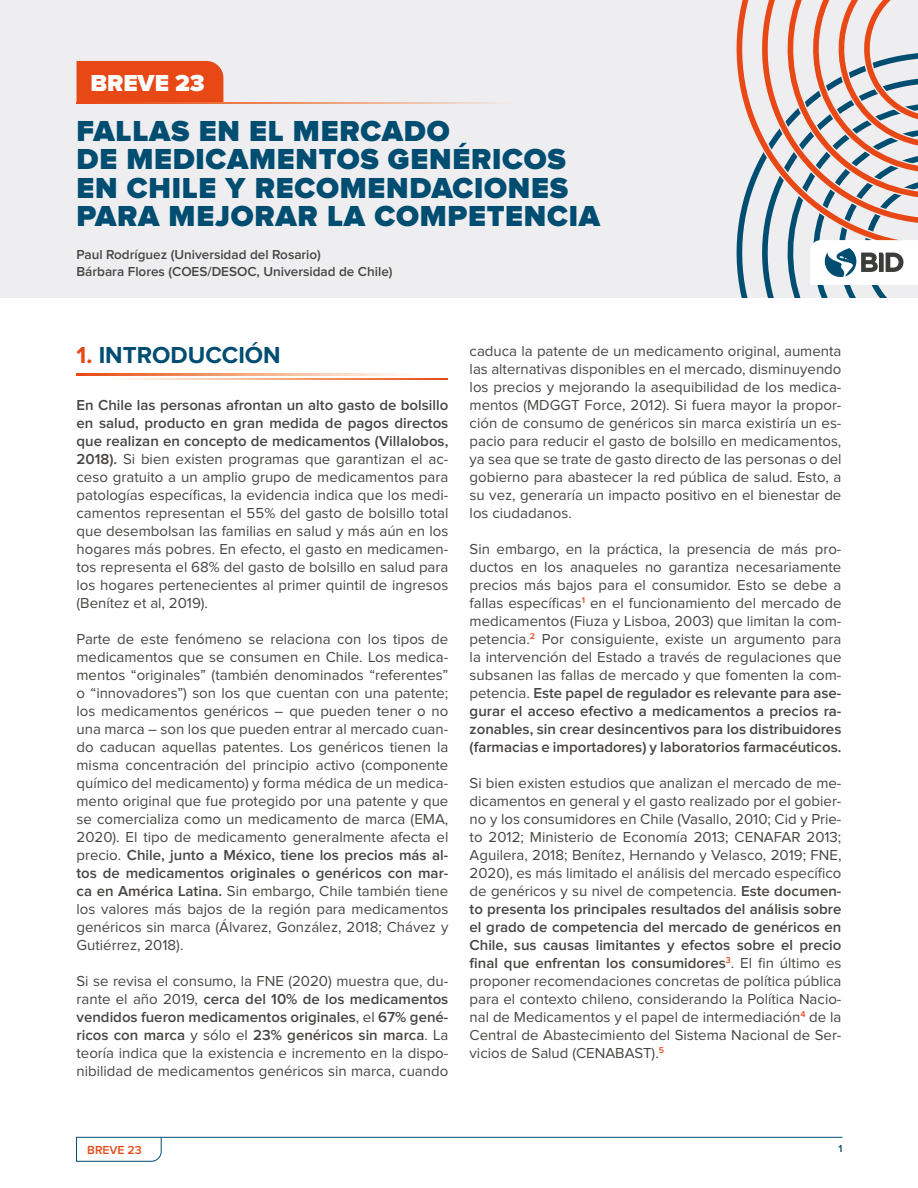
<style>
.page{position:relative;width:918px;height:1188px;background:#fff}
.page>*{position:absolute;margin:0;border:0;box-sizing:border-box;transform-origin:0 0}
.t1{font:900 30px/28.5px "Proxima Nova";letter-spacing:.025em;color:#004d72}
.t2{font:700 24px "Proxima Nova";color:#004d72}
.t3{font:900 24px "Proxima Nova";color:#fff}
.t4{font:15px/18px "Proxima Nova";color:#484644;text-align:justify}
.t5{font:600 13.5px/16.5px "Proxima Nova";color:#484644}
.t6{font:600 12px "Proxima Nova";color:#e74815}
.t7{font:600 10.5px "Proxima Nova";color:#004d72}
.s1{color:#e74815}
.s2{font-weight:600}
</style>
<div class="page">
<svg style="left:76px;top:1137px;width:86px;height:25px"></svg>
<hr style="left:162px;top:1137px;width:681px;height:1px;background:#004d72">
<div style="left:0;top:0;width:918px;height:298px;background:#eeedef"></div>
<svg style="left:736px;top:251px;width:8px;height:47px"></svg>
<svg style="left:736px;top:0;width:8px;height:251px"></svg>
<svg style="left:744px;top:0;width:174px;height:298px"></svg>
<svg style="left:77px;top:374px;width:328px;height:1px"></svg>
<svg style="left:120px;top:378px;width:328px;height:2px"></svg>
<div style="left:77px;top:61px;width:146px;height:41px;background:#e74815"></div>
<svg style="left:77px;top:102px;width:661px;height:2px"></svg>
<h2 class="t3" style="left:90px;top:69px;width:116px">BREVE 23</h2>
<h1 class="t1" style="left:77px;top:117px;width:525px">FALLAS EN EL MERCADO<br>DE MEDICAMENTOS GENÉRICOS<br>EN CHILE Y RECOMENDACIONES<br>PARA MEJORAR LA COMPETENCIA</h1>
<p class="t5" style="left:77px;top:247px;width:318px">Paul Rodríguez (Universidad del Rosario)<br>Bárbara Flores (COES/DESOC, Universidad de Chile)</p>
<h2 class="t2" style="left:77px;top:341px;width:206px"><span class="s1">1.</span> INTRODUCCIÓN</h2>
<p class="t4" style="left:77px;top:397px;width:373px"><span class="s2">En Chile las personas afrontan un alto gasto de bolsillo en salud, producto en gran medida de pagos directos que realizan en concepto de medicamentos (Villalobos, 2018).</span> Si bien existen programas que garantizan el ac&shy;ceso gratuito a un amplio grupo de medicamentos para patologías específicas, la evidencia indica que los medi&shy;camentos representan el 55% del gasto de bolsillo total que desembolsan las familias en salud y más aún en los hogares más pobres. En efecto, el gasto en medicamen&shy;tos representa el 68% del gasto de bolsillo en salud para los hogares pertenecientes al primer quintil de ingresos (Benítez et al, 2019).</p>
<p class="t4" style="left:77px;top:631px;width:373px">Parte de este fenómeno se relaciona con los tipos de medicamentos que se consumen en Chile. Los medica&shy;mentos “originales” (también denominados “referentes” o “innovadores”) son los que cuentan con una patente; los medicamentos genéricos – que pueden tener o no una marca – son los que pueden entrar al mercado cuan&shy;do caducan aquellas patentes. Los genéricos tienen la misma concentración del principio activo (componente químico del medicamento) y forma médica de un medica&shy;mento original que fue protegido por una patente y que se comercializa como un medicamento de marca (EMA, 2020). El tipo de medicamento generalmente afecta el precio. <span class="s2">Chile, junto a México, tiene los precios más al&shy;tos de medicamentos originales o genéricos con mar&shy;ca en América Latina.</span> Sin embargo, Chile también tiene los valores más bajos de la región para medicamentos genéricos sin marca (Álvarez, González, 2018; Chávez y Gutiérrez, 2018).</p>
<p class="t4" style="left:77px;top:973px;width:373px">Si se revisa el consumo, la FNE (2020) muestra que, du&shy;rante el año 2019, <span class="s2">cerca del 10% de los medicamentos vendidos fueron medicamentos originales</span>, el <span class="s2">67% gené&shy;ricos con marca</span> y sólo el <span class="s2">23% genéricos sin marca</span>. La teoría indica que la existencia e incremento en la dispo&shy;nibilidad de medicamentos genéricos sin marca, cuando</p>
<p class="t4" style="left:470px;top:343px;width:373px">caduca la patente de un medicamento original, aumenta las alternativas disponibles en el mercado, disminuyendo los precios y mejorando la asequibilidad de los medica&shy;mentos (MDGGT Force, 2012). Si fuera mayor la propor&shy;ción de consumo de genéricos sin marca existiría un es&shy;pacio para reducir el gasto de bolsillo en medicamentos, ya sea que se trate de gasto directo de las personas o del gobierno para abastecer la red pública de salud. Esto, a su vez, generaría un impacto positivo en el bienestar de los ciudadanos.</p>
<p class="t4" style="left:470px;top:541px;width:373px">Sin embargo, en la práctica, la presencia de más pro&shy;ductos en los anaqueles no garantiza necesariamente precios más bajos para el consumidor. Esto se debe a fallas específicas<sup>1</sup> en el funcionamiento del mercado de medicamentos (Fiuza y Lisboa, 2003) que limitan la com&shy;petencia.<sup>2</sup> Por consiguiente, existe un argumento para la intervención del Estado a través de regulaciones que subsanen las fallas de mercado y que fomenten la com&shy;petencia. <span class="s2">Este papel de regulador es relevante para ase&shy;gurar el acceso efectivo a medicamentos a precios ra&shy;zonables, sin crear desincentivos para los distribuidores (farmacias e importadores) y laboratorios farmacéuticos.</span></p>
<p class="t4" style="left:470px;top:775px;width:373px">Si bien existen estudios que analizan el mercado de me&shy;dicamentos en general y el gasto realizado por el gobier&shy;no y los consumidores en Chile (Vasallo, 2010; Cid y Prie&shy;to 2012; Ministerio de Economía 2013; CENAFAR 2013; Aguilera, 2018; Benítez, Hernando y Velasco, 2019; FNE, 2020), es más limitado el análisis del mercado específico de genéricos y su nivel de competencia. <span class="s2">Este documen&shy;to presenta los principales resultados del análisis sobre el grado de competencia del mercado de genéricos en Chile, sus causas limitantes y efectos sobre el precio final que enfrentan los consumidores</span><sup>3</sup>. El fin último es proponer recomendaciones concretas de política pública para el contexto chileno, considerando la Política Nacio&shy;nal de Medicamentos y el papel de intermediación<sup>4</sup> de la Central de Abastecimiento del Sistema Nacional de Ser&shy;vicios de Salud (CENABAST).<sup>5</sup></p>
<p class="t6" style="left:87px;top:1143px;width:56px">BREVE 23</p>
<p class="t7" style="left:839px;top:1143px;width:5px">1</p>
</div>
